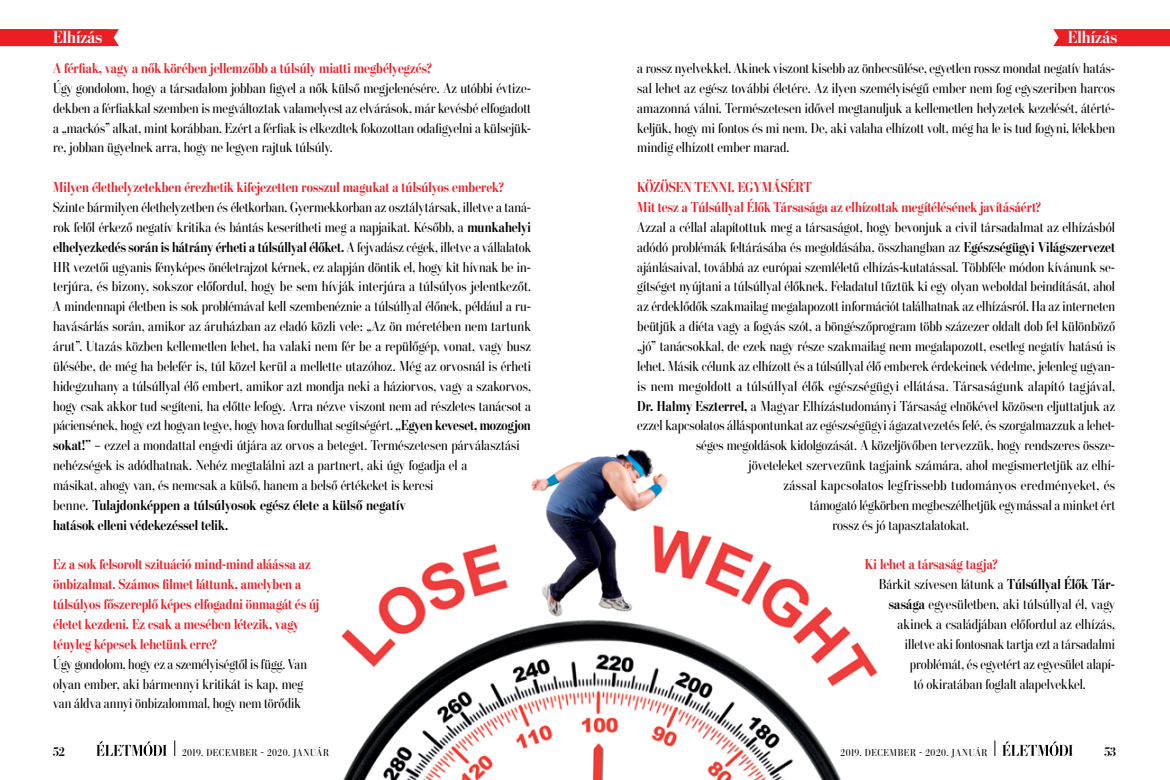
<style>
.page{position:relative;width:1170px;height:780px;background:#fff}
.page>*{position:absolute;margin:0;border:0;box-sizing:border-box;transform-origin:0 0}
.t1{font:700 17.5px "Stilson Display M";color:#fff}
.t2{font:14.38px/19.9px "Stilson Display M";letter-spacing:.005em;color:#000;text-align:justify;scale:.95 1}
.t3{font:700 14.38px/19.9px "Stilson Display M";letter-spacing:.005em;color:#ed1d24;scale:.95 1}
.t4{font:14.38px "Stilson Display M";letter-spacing:.005em;color:#000;scale:.96 1}
.t5{font:14.38px/19.9px "Stilson Display M";letter-spacing:.005em;color:#000;scale:.94 1}
.t6{font:14.38px "Stilson Display M";letter-spacing:.025em;color:#000}
.t7{font:14.38px "Stilson Display M";letter-spacing:.005em;color:#000}
.t8{font:700 12.5px "Stilson Display M";color:#000}
.t9{font:10px "Stilson Display M";letter-spacing:.065em;color:#000}
.s1{font-weight:700}
</style>
<div class="page">
<svg style="left:174px;top:740px;width:1px;height:16px"></svg>
<svg style="left:994px;top:740px;width:1px;height:16px"></svg>
<svg style="left:96px;top:741px;width:71px;height:15px"></svg>
<svg style="left:1002px;top:741px;width:70px;height:15px"></svg>
<img style="left:341px;top:449px;width:537px;height:331px">
<div style="left:0;top:29px;width:119px;height:17px;background:#ed1d24"></div>
<div style="left:1053px;top:29px;width:116px;height:17px;background:#ed1d24"></div>
<p class="t1" style="left:53px;top:27px;width:51px">Elhízás</p>
<p class="t1" style="left:1067px;top:27px;width:51px">Elhízás</p>
<p class="t3" style="left:53px;top:58px;width:400px">A férfiak, vagy a nők körében jellemzőbb a túlsúly miatti megbélyegzés?</p>
<p class="t2" style="left:53px;top:78px;width:504px">Úgy gondolom, hogy a társadalom jobban figyel a nők külső megjelenésére. Az utóbbi évtize&shy;dekben a férfiakkal szemben is megváltoztak valamelyest az elvárások, már kevésbé elfogadott a „mackós” alkat, mint korábban. Ezért a férfiak is elkezdtek fokozottan odafigyelni a külsejük&shy;re, jobban ügyelnek arra, hogy ne legyen rajtuk túlsúly.</p>
<p class="t3" style="left:53px;top:177px;width:476px">Milyen élethelyzetekben érezhetik kifejezetten rosszul magukat a túlsúlyos emberek?</p>
<p class="t2" style="left:53px;top:197px;width:504px;text-align:left">Szinte bármilyen élethelyzetben és életkorban. Gyermekkorban az osztálytársak, illetve a taná&shy;rok felől érkező negatív kritika és bántás keserítheti meg a napjaikat. Később, a <span class="s1">munkahelyi elhelyezkedés során is hátrány érheti a túlsúllyal élőket.</span> A fejvadász cégek, illetve a vállalatok HR vezetői ugyanis fényképes önéletrajzot kérnek, ez alapján döntik el, hogy kit hívnak be in&shy;terjúra, és bizony, sokszor előfordul, hogy be sem hívják interjúra a túlsúlyos jelentkezőt.<br>A mindennapi életben is sok problémával kell szembenéznie a túlsúllyal élőnek, például a ru&shy;havásárlás során, amikor az áruházban az eladó közli vele: „Az ön méretében nem tartunk árut”. Utazás közben kellemetlen lehet, ha valaki nem fér be a repülőgép, vonat, vagy busz ülésébe, de még ha belefér is, túl közel kerül a mellette utazóhoz. Még az orvosnál is érheti hidegzuhany a túlsúllyal élő embert, amikor azt mondja neki a háziorvos, vagy a szakorvos, hogy csak akkor tud segíteni, ha előtte lefogy. Arra nézve viszont nem ad részletes tanácsot a páciensének, hogy ezt hogyan tegye, hogy hova fordulhat segítségért. <span class="s1">„Egyen keveset, mozogjon sokat!”</span> – ezzel a mondattal engedi útjára az orvos a beteget. Természetesen párválasztási nehézségek is adódhatnak. Nehéz megtalálni azt a partnert, aki úgy fogadja el a<br>másikat, ahogy van, és nemcsak a külső, hanem a belső értékeket is keresi<br>benne. <span class="s1">Tulajdonképpen a túlsúlyosok egész élete a külső negatív<br>hatások elleni védekezéssel telik.</span></p>
<p class="t3" style="left:53px;top:554px;width:282px">Ez a sok felsorolt szituáció mind-mind aláássa az önbizalmat. Számos filmet láttunk, amelyben a túlsúlyos főszereplő képes elfogadni önmagát és új életet kezdeni. Ez csak a mesében létezik, vagy tényleg képesek lehetünk erre?</p>
<p class="t5" style="left:53px;top:654px;width:271px">Úgy gondolom, hogy ez a személyiségtől is függ. Van olyan ember, aki bármennyi kritikát is kap, meg van áldva annyi önbizalommal, hogy nem törődik</p>
<p class="t2" style="left:637px;top:58px;width:504px">a rossz nyelvekkel. Akinek viszont kisebb az önbecsülése, egyetlen rossz mondat negatív hatás&shy;sal lehet az egész további életére. Az ilyen személyiségű ember nem fog egyszeriben harcos amazonná válni. Természetesen idővel megtanuljuk a kellemetlen helyzetek kezelését, átérté&shy;keljük, hogy mi fontos és mi nem. De, aki valaha elhízott volt, még ha le is tud fogyni, lélekben mindig elhízott ember marad.</p>
<p class="t3" style="left:637px;top:177px;width:426px">KÖZÖSEN TENNI, EGYMÁSÉRT<br>Mit tesz a Túlsúllyal Élők Társasága az elhízottak megítélésének javításáért?</p>
<p class="t4" style="left:637px;top:219px;width:499px">Azzal a céllal alapítottuk meg a társaságot, hogy bevonjuk a civil társadalmat az elhízásból</p>
<p class="t2" style="left:637px;top:237px;width:504px">adódó problémák feltárásába és megoldásába, összhangban az <span class="s1">Egészségügyi Világszervezet</span></p>
<p class="t2" style="left:637px;top:257px;width:504px">ajánlásaival, továbbá az európai szemléletű elhízás-kutatással. Többféle módon kívánunk se-</p>
<p class="t2" style="left:637px;top:277px;width:504px">gítséget nyújtani a túlsúllyal élőknek. Feladatul tűztük ki egy olyan weboldal beindítását, ahol</p>
<p class="t2" style="left:637px;top:296px;width:504px">az érdeklődők szakmailag megalapozott információt találhatnak az elhízásról. Ha az interneten</p>
<p class="t2" style="left:637px;top:316px;width:504px">beütjük a diéta vagy a fogyás szót, a böngészőprogram több százezer oldalt dob fel különböző</p>
<p class="t2" style="left:637px;top:336px;width:504px">„jó” tanácsokkal, de ezek nagy része szakmailag nem megalapozott, esetleg negatív hatású is</p>
<p class="t2" style="left:637px;top:356px;width:504px">lehet. Másik célunk az elhízott és a túlsúllyal élő emberek érdekeinek védelme, jelenleg ugyan-</p>
<p class="t6" style="left:637px;top:377px;width:479px">is nem megoldott a túlsúllyal élők egészségügyi ellátása. Társaságunk alapító tagjával,</p>
<p class="t2" style="left:637px;top:396px;width:504px"><span class="s1">Dr. Halmy Eszterrel,</span> a Magyar Elhízástudományi Társaság elnökével közösen eljuttatjuk az</p>
<p class="t2" style="left:637px;top:415px;width:504px">ezzel kapcsolatos álláspontunkat az egészségügyi ágazatvezetés felé, és szorgalmazzuk a lehet-</p>
<p class="t2" style="left:696px;top:435px;width:442px">séges megoldások kidolgozását. A közeljövőben tervezzük, hogy rendszeres össze-</p>
<p class="t4" style="left:748px;top:457px;width:383px">jöveteleket szervezünk tagjaink számára, ahol megismertetjük az elhí-</p>
<p class="t7" style="left:783px;top:477px;width:333px">zással kapcsolatos legfrissebb tudományos eredményeket, és</p>
<p class="t5" style="left:809px;top:495px;width:326px">támogató légkörben megbeszélhetjük egymással a minket ért</p>
<p class="t2" style="left:832px;top:515px;width:145px">rossz és jó tapasztalatokat.</p>
<p class="t3" style="left:864px;top:554px;width:141px">Ki lehet a társaság tagja?</p>
<p class="t2" style="left:878px;top:574px;width:250px">Bárkit szívesen látunk a <span class="s1">Túlsúllyal Élők Tár-</span></p>
<p class="t4" style="left:888px;top:596px;width:237px"><span class="s1">sasága</span> egyesületben, aki túlsúllyal él, vagy</p>
<p class="t4" style="left:897px;top:615px;width:228px">akinek a családjában előfordul az elhízás,</p>
<p class="t5" style="left:904px;top:634px;width:225px">illetve aki fontosnak tartja ezt a társadalmi</p>
<p class="t2" style="left:909px;top:654px;width:217px">problémát, és egyetért az egyesület alapí-</p>
<p class="t2" style="left:913px;top:673px;width:182px">tó okiratában foglalt alapelvekkel.</p>
<p class="t8" style="left:53px;top:744px;width:13px">52</p>
<p class="t9" style="left:182px;top:746px;width:148px">2019. DECEMBER - 2020. JANUÁR</p>
<p class="t9" style="left:840px;top:746px;width:148px">2019. DECEMBER - 2020. JANUÁR</p>
<p class="t8" style="left:1104px;top:744px;width:13px">53</p>
</div>
